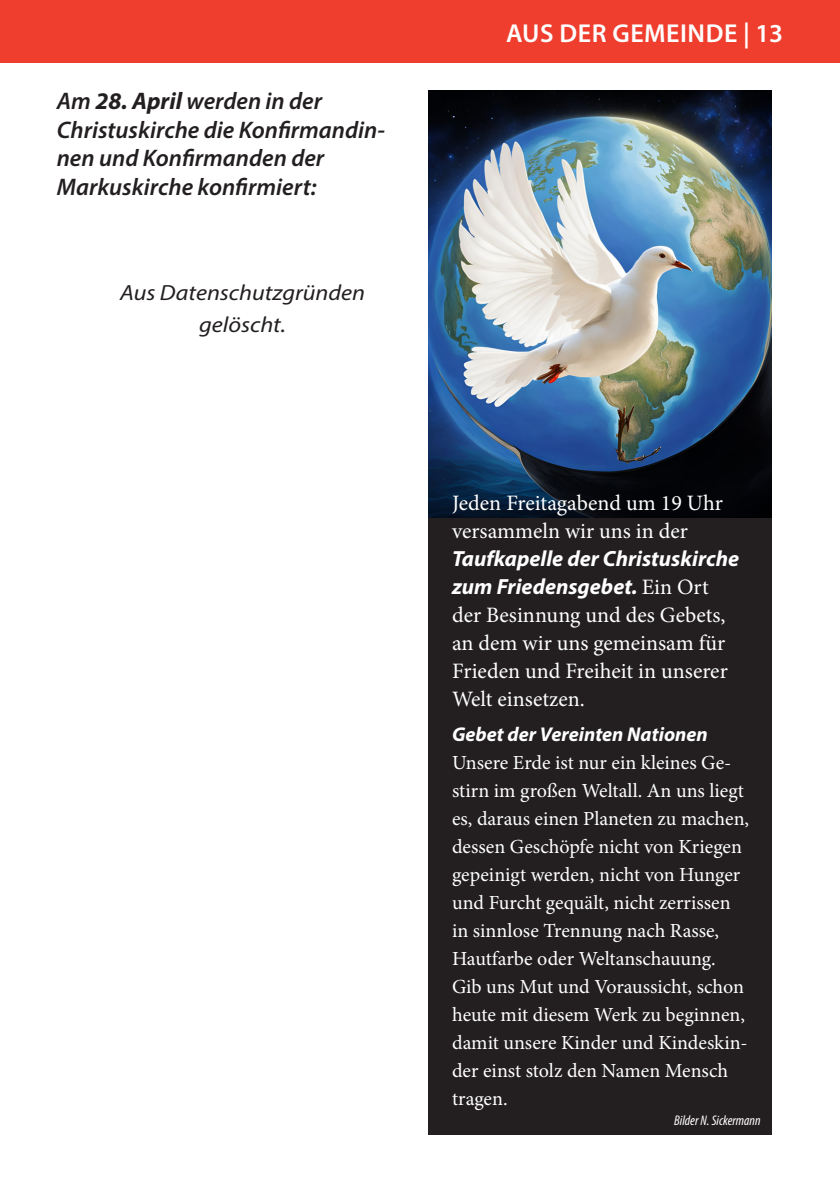
<style>
.page{position:relative;width:840px;height:1191px;background:#fff}
.page>*{position:absolute;margin:0;border:0;box-sizing:border-box;transform-origin:0 0}
.t1{font:600 26px "Myriad Pro";letter-spacing:.02em;color:#fff}
.t2{font:italic 600 24px/28.8px "Myriad Pro";color:#231f20}
.t3{font:22px/28px "Minion Pro";color:#fff}
.t4{font:italic 22px "Myriad Pro";color:#231f20;scale:1.1 1}
.t5{font:20px/28px "Minion Pro";color:#fff}
.t6{font:italic 700 20px "Myriad Pro";color:#fff}
.t7{font:italic condensed 14px "Myriad Pro";color:#fff}
.s1{font-weight:700}
.s2{font-family:"Myriad Pro";font-weight:700;font-style:italic}
</style>
<div class="page">
<div style="left:0;top:0;width:839px;height:62px;background:#ef3e2e"></div>
<div style="left:428px;top:91px;width:343px;height:1043px;background:#231f20"></div>
<img style="left:428px;top:91px;width:343px;height:426px">
<p class="t2" style="left:57px;top:86px;width:267px">Am <span class="s1">28. April</span> werden in der</p>
<p class="t2" style="left:57px;top:114px;width:329px">Christuskirche die Konfirmandin&shy;nen und Konfirmanden der</p>
<p class="t2" style="left:57px;top:172px;width:261px">Markuskirche konfirmiert:</p>
<p class="t4" style="left:120px;top:279px;width:224px">Aus Datenschutzgründen</p>
<p class="t4" style="left:199px;top:311px;width:80px">gelöscht.</p>
<h1 class="t1" style="left:505px;top:17px;width:278px">AUS DER GEMEINDE | 13</h1>
<p class="t3" style="left:452px;top:489px;width:288px">Jeden Freitagabend um 19 Uhr versammeln wir uns in der<br><span class="s2">Taufkapelle der Christuskirche zum Friedensgebet.</span> Ein Ort der Besinnung und des Gebets, an dem wir uns gemeinsam für<br>Frieden und Freiheit in unserer<br>Welt einsetzen.</p>
<p class="t6" style="left:452px;top:721px;width:257px">Gebet der Vereinten Nationen</p>
<p class="t5" style="left:452px;top:748px;width:298px">Unsere Erde ist nur ein kleines Ge&shy;stirn im großen Weltall. An uns liegt es, daraus einen Planeten zu machen, dessen Geschöpfe nicht von Kriegen gepeinigt werden, nicht von Hunger und Furcht gequält, nicht zerrissen in sinnlose Trennung nach Rasse,<br>Hautfarbe oder Weltanschauung.<br>Gib uns Mut und Voraussicht, schon heute mit diesem Werk zu beginnen, damit unsere Kinder und Kindeskin&shy;der einst stolz den Namen Mensch tragen.</p>
<p class="t7" style="left:673px;top:1111px;width:88px">Bilder N. Sickermann</p>
</div>
